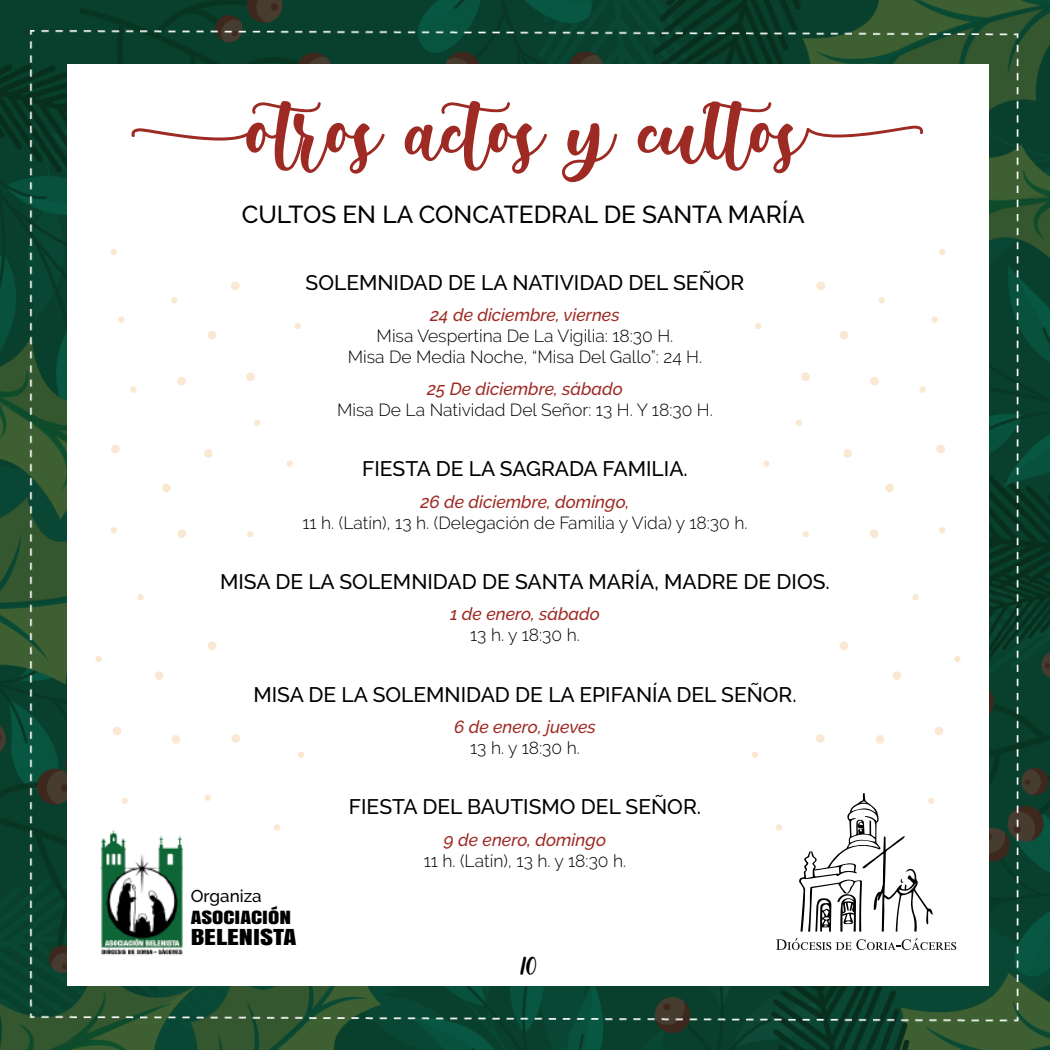
<style>
.page{position:relative;width:1050px;height:1050px;background:#fff}
.page>*{position:absolute;margin:0;border:0;box-sizing:border-box;transform-origin:0 0}
.t1{font:98px "browniescake";letter-spacing:-.005em;color:#9e2a24}
.t2{font:35px "browniescake";color:#000}
.t3{font:500 24.5px "Raleway";color:#000}
.t4{font:500 21px "Raleway";color:#000}
.t5{font:20.65px "Anton";color:#000;scale:1.36 1}
.t6{font:300 17.5px/21px "Raleway";color:#000;text-align:center}
.t7{font:italic 500 17.5px "Raleway";color:#9e2a24}
.t8{font:17.15px "Anton";color:#000;scale:1.36 1}
.t9{font:500 17.15px "Raleway";color:#000}
</style>
<div class="page">
<img style="left:0;top:0;width:1050px;height:1050px">
<div style="left:67px;top:64px;width:921px;height:922px;background:#fff"></div>
<svg style="left:776px;top:938px;width:180px;height:12px"></svg>
<div style="left:130px;top:386px;width:7px;height:7px;background:#fae8d3;border-radius:50%"></div>
<svg style="left:111px;top:249px;width:6px;height:6px"></svg>
<svg style="left:208px;top:331px;width:9px;height:9px"></svg>
<div style="left:111px;top:445px;width:9px;height:8px;background:#fae8d3;border-radius:50%"></div>
<svg style="left:246px;top:372px;width:9px;height:9px"></svg>
<svg style="left:294px;top:322px;width:8px;height:8px"></svg>
<div style="left:118px;top:316px;width:7px;height:7px;background:#fae8d3;border-radius:2px"></div>
<div style="left:171px;top:297px;width:7px;height:7px;background:#fae8d3;border-radius:2px"></div>
<div style="left:286px;top:460px;width:7px;height:7px;background:#fae8d3;border-radius:2px"></div>
<svg style="left:297px;top:751px;width:8px;height:8px"></svg>
<svg style="left:254px;top:420px;width:6px;height:6px"></svg>
<svg style="left:208px;top:641px;width:9px;height:9px"></svg>
<div style="left:177px;top:377px;width:9px;height:9px;background:#fae8d3;border-radius:50%"></div>
<svg style="left:110px;top:527px;width:8px;height:7px"></svg>
<div style="left:247px;top:531px;width:7px;height:7px;background:#fae8d3;border-radius:2px"></div>
<div style="left:204px;top:794px;width:7px;height:7px;background:#fae8d3;border-radius:2px"></div>
<svg style="left:177px;top:529px;width:9px;height:9px"></svg>
<svg style="left:204px;top:449px;width:9px;height:9px"></svg>
<svg style="left:162px;top:483px;width:9px;height:10px"></svg>
<svg style="left:231px;top:281px;width:9px;height:9px"></svg>
<div style="left:137px;top:594px;width:7px;height:7px;background:#fae8d3;border-radius:50%"></div>
<svg style="left:274px;top:824px;width:7px;height:7px"></svg>
<svg style="left:154px;top:671px;width:10px;height:9px"></svg>
<svg style="left:95px;top:656px;width:7px;height:7px"></svg>
<svg style="left:122px;top:798px;width:6px;height:6px"></svg>
<div style="left:172px;top:735px;width:8px;height:9px;background:#fae8d3;border-radius:50%"></div>
<div style="left:231px;top:734px;width:9px;height:9px;background:#fae8d3;border-radius:50%"></div>
<div style="left:113px;top:727px;width:8px;height:8px;background:#fae8d3;border-radius:50%"></div>
<div style="left:919px;top:386px;width:7px;height:7px;background:#fae8d3;border-radius:50%"></div>
<svg style="left:939px;top:249px;width:6px;height:6px"></svg>
<div style="left:840px;top:331px;width:8px;height:9px;background:#fae8d3;border-radius:50%"></div>
<div style="left:936px;top:445px;width:9px;height:8px;background:#fae8d3;border-radius:50%"></div>
<svg style="left:801px;top:372px;width:9px;height:9px"></svg>
<svg style="left:754px;top:322px;width:8px;height:8px"></svg>
<div style="left:931px;top:316px;width:7px;height:7px;background:#fae8d3;border-radius:2px"></div>
<div style="left:878px;top:297px;width:7px;height:7px;background:#fae8d3;border-radius:2px"></div>
<div style="left:763px;top:460px;width:7px;height:7px;background:#fae8d3;border-radius:2px"></div>
<svg style="left:751px;top:751px;width:8px;height:8px"></svg>
<svg style="left:796px;top:420px;width:6px;height:6px"></svg>
<svg style="left:839px;top:641px;width:9px;height:9px"></svg>
<div style="left:870px;top:377px;width:9px;height:9px;background:#fae8d3;border-radius:50%"></div>
<svg style="left:938px;top:527px;width:8px;height:7px"></svg>
<div style="left:802px;top:531px;width:7px;height:7px;background:#fae8d3;border-radius:2px"></div>
<svg style="left:870px;top:529px;width:9px;height:9px"></svg>
<svg style="left:843px;top:449px;width:9px;height:9px"></svg>
<svg style="left:885px;top:483px;width:9px;height:10px"></svg>
<svg style="left:816px;top:281px;width:9px;height:9px"></svg>
<div style="left:912px;top:594px;width:7px;height:7px;background:#fae8d3;border-radius:50%"></div>
<div style="left:776px;top:824px;width:6px;height:7px;background:#fae8d3;border-radius:50%"></div>
<svg style="left:892px;top:671px;width:10px;height:9px"></svg>
<svg style="left:954px;top:656px;width:7px;height:7px"></svg>
<svg style="left:799px;top:793px;width:135px;height:139px"></svg>
<div style="left:876px;top:735px;width:8px;height:9px;background:#fae8d3;border-radius:50%"></div>
<svg style="left:816px;top:734px;width:9px;height:9px"></svg>
<div style="left:935px;top:727px;width:8px;height:8px;background:#fae8d3;border-radius:50%"></div>
<img style="left:100px;top:829px;width:83px;height:126px">
<h1 class="t1" style="left:132px;top:77px;width:785px">otros actos y cultos</h1>
<h3 class="t3" style="left:242px;top:200px;width:565px">CULTOS EN LA CONCATEDRAL DE SANTA MARÍA</h3>
<p class="t4" style="left:306px;top:270px;width:440px">SOLEMNIDAD DE LA NATIVIDAD DEL SEÑOR</p>
<p class="t7" style="left:430px;top:305px;width:191px">24 de diciembre, viernes</p>
<p class="t6" style="left:348px;top:326px;width:356px">Misa Vespertina De La Vigilia: 18:30 H.<br>Misa De Media Noche, “Misa Del Gallo”: 24 H.</p>
<p class="t7" style="left:427px;top:379px;width:197px">25 De diciembre, sábado</p>
<p class="t6" style="left:337px;top:399px;width:377px">Misa De La Natividad Del Señor: 13 H. Y 18:30 H.</p>
<p class="t4" style="left:362px;top:457px;width:327px">FIESTA DE LA SAGRADA FAMILIA.</p>
<p class="t7" style="left:421px;top:491px;width:210px">26 de diciembre, domingo,</p>
<p class="t6" style="left:302px;top:512px;width:447px">11 h. (Latín), 13 h. (Delegación de Familia y Vida) y 18:30 h.</p>
<p class="t4" style="left:220px;top:569px;width:611px">MISA DE LA SOLEMNIDAD DE SANTA MARÍA, MADRE DE DIOS.</p>
<p class="t7" style="left:450px;top:604px;width:151px">1 de enero, sábado</p>
<p class="t6" style="left:470px;top:625px;width:111px">13 h. y 18:30 h.</p>
<p class="t4" style="left:253px;top:682px;width:545px">MISA DE LA SOLEMNIDAD DE LA EPIFANÍA DEL SEÑOR.</p>
<p class="t7" style="left:454px;top:717px;width:143px">6 de enero, jueves</p>
<p class="t6" style="left:470px;top:737px;width:111px">13 h. y 18:30 h.</p>
<p class="t4" style="left:349px;top:795px;width:354px">FIESTA DEL BAUTISMO DEL SEÑOR.</p>
<p class="t7" style="left:444px;top:829px;width:164px">9 de enero, domingo</p>
<p class="t6" style="left:424px;top:850px;width:204px">11 h. (Latín), 13 h. y 18:30 h.</p>
<p class="t9" style="left:191px;top:886px;width:72px">Organiza</p>
<p class="t8" style="left:191px;top:904px;width:75px">ASOCIACIÓN</p>
<p class="t5" style="left:191px;top:920px;width:79px">BELENISTA</p>
<h2 class="t2" style="left:520px;top:944px;width:18px">10</h2>
</div>
